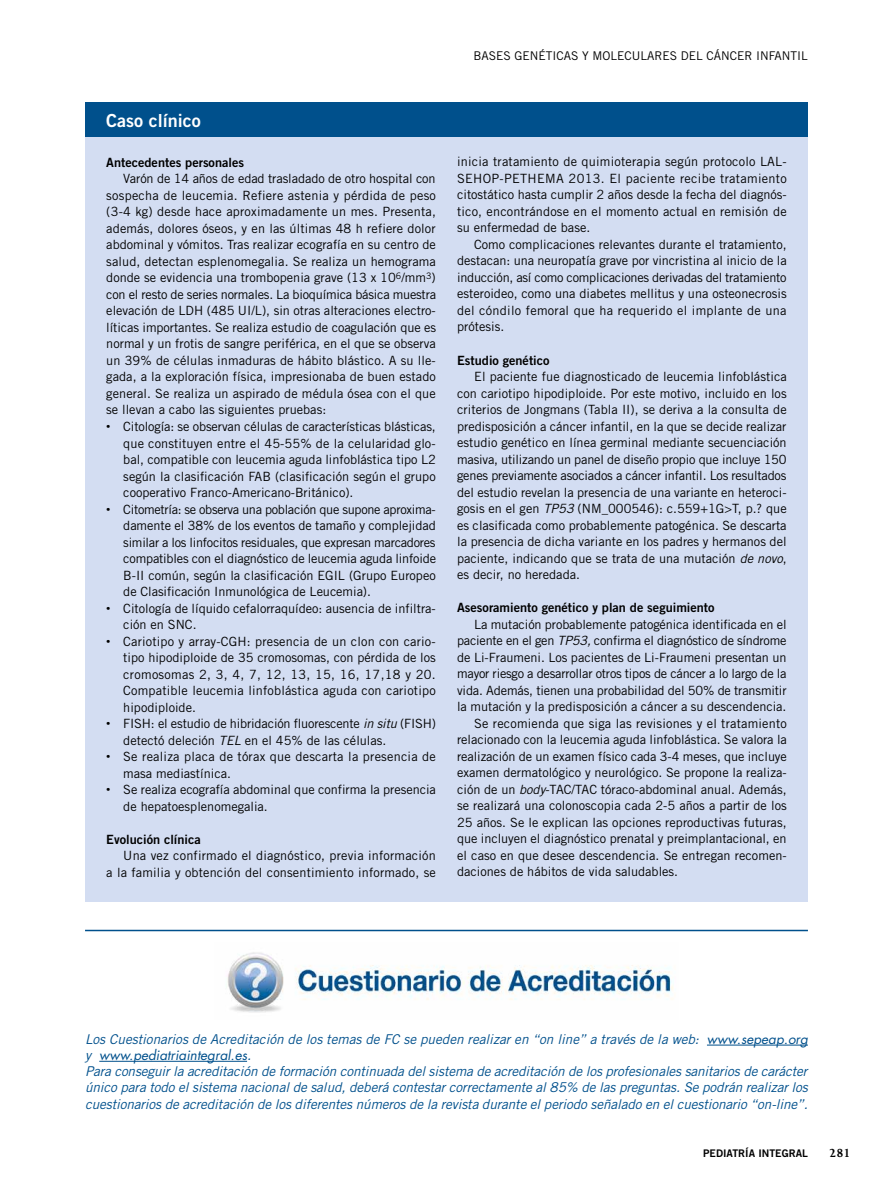
<style>
.page{position:relative;width:893px;height:1191px;background:#fff}
.page>*{position:absolute;margin:0;border:0;box-sizing:border-box;transform-origin:0 0}
.t1{font:18px "Trade Gothic Bold Two";color:#fff}
.t2{font:italic 13.5px/16.2px "Trade Gothic";color:#00508c;text-align:justify}
.t3{font:italic 13.5px "Futura";color:#00508c}
.t4{font:700 13.5px "Joanna MT Std";color:#000}
.t5{font:12.75px/16.5px "Trade Gothic";color:#000;text-align:justify}
.t6{font:12.75px "Trade Gothic Bold Two";color:#000}
.t7{font:12.75px "Trade Gothic";letter-spacing:-.02em;color:#000}
.t8{font:12px "Trade Gothic";color:#000}
.t9{font:10.5px "Trade Gothic Bold Two";color:#000}
.s1{font-family:"Adobe Caslon Pro"}
.s2{font-style:italic}
.s3{font-family:"Futura"}
.s4{font-family:"Trade Gothic"}
</style>
<div class="page">
<div style="left:85px;top:134px;width:723px;height:767px;background:#d3ddf2"></div>
<div style="left:85px;top:103px;width:723px;height:34px;background:#00508c"></div>
<hr style="left:707px;top:1044px;width:101px;height:1px;background:#00508c">
<hr style="left:99px;top:1061px;width:148px;height:1px;background:#00508c">
<img style="left:227px;top:952px;width:446px;height:61px">
<hr style="left:85px;top:929px;width:723px;height:2px;background:#00508c">
<h1 class="t1" style="left:106px;top:110px;width:96px">Caso clínico</h1>
<p class="t6" style="left:106px;top:154px;width:139px">Antecedentes personales</p>
<p class="t5" style="left:106px;top:170px;width:331px;text-indent:17px">Varón de 14 años de edad trasladado de otro hospital con sospecha de leucemia. Refiere astenia y pérdida de peso (3-4 kg) desde hace aproximadamente un mes. Presenta, además, dolores óseos, y en las últimas 48 h refiere dolor abdominal y vómitos. Tras realizar ecografía en su centro de salud, detectan esplenomegalia. Se realiza un hemograma donde se evidencia una trombopenia grave (13 x 10<sup>6</sup>/mm<sup>3</sup>) con el resto de series normales. La bioquímica básica muestra elevación de LDH (485 UI/L), sin otras alteraciones electro&shy;líticas importantes. Se realiza estudio de coagulación que es normal y un frotis de sangre periférica, en el que se observa un 39% de células inmaduras de hábito blástico. A su lle&shy;gada, a la exploración física, impresionaba de buen estado general. Se realiza un aspirado de médula ósea con el que se llevan a cabo las siguientes pruebas:</p>
<p class="t5" style="left:123px;top:418px;width:314px;text-indent:-17px"><span class="s1">•</span> Citología: se observan células de características blásticas, que constituyen entre el 45-55% de la celularidad glo&shy;bal, compatible con leucemia aguda linfoblástica tipo L2 según la clasificación FAB (clasificación según el grupo cooperativo Franco-Americano-Británico).</p>
<p class="t5" style="left:123px;top:500px;width:314px;text-indent:-17px"><span class="s1">•</span> Citometría: se observa una población que supone aproxima&shy;damente el 38% de los eventos de tamaño y complejidad similar a los linfocitos residuales, que expresan marcadores compatibles con el diagnóstico de leucemia aguda linfoide B-II común, según la clasificación EGIL (Grupo Europeo de Clasificación Inmunológica de Leucemia).</p>
<p class="t5" style="left:123px;top:599px;width:314px;text-indent:-17px"><span class="s1">•</span> Citología de líquido cefalorraquídeo: ausencia de infiltra&shy;ción en SNC.</p>
<p class="t5" style="left:123px;top:632px;width:314px;text-indent:-17px"><span class="s1">•</span> Cariotipo y array-CGH: presencia de un clon con cario&shy;tipo hipodiploide de 35 cromosomas, con pérdida de los cromosomas 2, 3, 4, 7, 12, 13, 15, 16, 17,18 y 20.<br>Compatible leucemia linfoblástica aguda con cariotipo hipodiploide.</p>
<p class="t5" style="left:123px;top:715px;width:314px;text-indent:-17px"><span class="s1">•</span> FISH: el estudio de hibridación fluorescente <span class="s2">in situ</span> (FISH) detectó deleción <span class="s2">TEL</span> en el 45% de las células.</p>
<p class="t5" style="left:123px;top:748px;width:314px;text-indent:-17px"><span class="s1">•</span> Se realiza placa de tórax que descarta la presencia de masa mediastínica.</p>
<p class="t5" style="left:123px;top:781px;width:314px;text-indent:-17px"><span class="s1">•</span> Se realiza ecografía abdominal que confirma la presencia de hepatoesplenomegalia.</p>
<p class="t6" style="left:106px;top:831px;width:96px">Evolución clínica</p>
<p class="t5" style="left:106px;top:847px;width:331px;text-align:right">Una vez confirmado el diagnóstico, previa información<br>a la familia y obtención del consentimiento informado, se</p>
<p class="t8" style="left:473px;top:49px;width:336px">Bases genéticas y moleculares del cáncer infantil</p>
<p class="t5" style="left:457px;top:153px;width:331px">inicia tratamiento de quimioterapia según protocolo LAL-SEHOP-PETHEMA 2013. El paciente recibe tratamiento citostático hasta cumplir 2 años desde la fecha del diagnós&shy;tico, encontrándose en el momento actual en remisión de su enfermedad de base.</p>
<p class="t5" style="left:457px;top:236px;width:331px;text-indent:17px">Como complicaciones relevantes durante el tratamiento, destacan: una neuropatía grave por vincristina al inicio de la inducción, así como complicaciones derivadas del tratamiento esteroideo, como una diabetes mellitus y una osteonecrosis del cóndilo femoral que ha requerido el implante de una prótesis.</p>
<p class="t6" style="left:457px;top:352px;width:94px">Estudio genético</p>
<p class="t5" style="left:457px;top:368px;width:331px;text-indent:17px">El paciente fue diagnosticado de leucemia linfoblástica con cariotipo hipodiploide. Por este motivo, incluido en los criterios de Jongmans (Tabla II), se deriva a la consulta de predisposición a cáncer infantil, en la que se decide realizar estudio genético en línea germinal mediante secuenciación masiva, utilizando un panel de diseño propio que incluye 150 genes previamente asociados a cáncer infantil. Los resultados del estudio revelan la presencia de una variante en heteroci&shy;gosis en el gen <span class="s2">TP53</span> (NM_000546): c.559+1G&gt;T, p.? que es clasificada como probablemente patogénica. Se descarta la presencia de dicha variante en los padres y hermanos del paciente, indicando que se trata de una mutación <span class="s2">de novo</span>, es decir, no heredada.</p>
<p class="t6" style="left:457px;top:600px;width:259px">Asesoramiento genético y plan de seguimiento</p>
<p class="t5" style="left:474px;top:616px;width:314px">La mutación probablemente patogénica identificada en el</p>
<p class="t7" style="left:457px;top:633px;width:331px">paciente en el gen <span class="s2">TP53,</span> confirma el diagnóstico de síndrome</p>
<p class="t5" style="left:457px;top:649px;width:331px">de Li-Fraumeni. Los pacientes de Li-Fraumeni presentan un</p>
<p class="t5" style="left:457px;top:665px;width:331px">mayor riesgo a desarrollar otros tipos de cáncer a lo largo de la</p>
<p class="t5" style="left:457px;top:682px;width:331px">vida. Además, tienen una probabilidad del 50% de transmitir</p>
<p class="t5" style="left:457px;top:698px;width:331px">la mutación y la predisposición a cáncer a su descendencia.</p>
<p class="t5" style="left:474px;top:715px;width:314px">Se recomienda que siga las revisiones y el tratamiento</p>
<p class="t5" style="left:457px;top:731px;width:331px">relacionado con la leucemia aguda linfoblástica. Se valora la</p>
<p class="t5" style="left:457px;top:748px;width:331px">realización de un examen físico cada 3-4 meses, que incluye</p>
<p class="t5" style="left:457px;top:764px;width:331px">examen dermatológico y neurológico. Se propone la realiza-</p>
<p class="t5" style="left:457px;top:781px;width:331px">ción de un <span class="s2">body</span>-TAC/TAC tóraco-abdominal anual. Además,</p>
<p class="t5" style="left:457px;top:797px;width:331px">se realizará una colonoscopia cada 2-5 años a partir de los</p>
<p class="t5" style="left:457px;top:814px;width:331px">25 años. Se le explican las opciones reproductivas futuras,</p>
<p class="t5" style="left:457px;top:830px;width:331px">que incluyen el diagnóstico prenatal y preimplantacional, en</p>
<p class="t5" style="left:457px;top:847px;width:331px">el caso en que desee descendencia. Se entregan recomen-</p>
<p class="t5" style="left:457px;top:863px;width:222px">daciones de hábitos de vida saludables.</p>
<p class="t2" style="left:85px;top:1030px;width:724px">Los Cuestionarios de Acreditación de los temas de FC se pueden realizar en “on line” a través de la web: <span class="s3">www.sepeap.org</span></p>
<p class="t3" style="left:85px;top:1046px;width:168px"><span class="s4">y</span> www.pediatriaintegral.es<span class="s4">.</span></p>
<p class="t2" style="left:85px;top:1063px;width:724px">Para conseguir la acreditación de formación continuada del sistema de acreditación de los profesionales sanitarios de carácter único para todo el sistema nacional de salud, deberá contestar correctamente al 85% de las preguntas. Se podrán realizar los cuestionarios de acreditación de los diferentes números de la revista durante el periodo señalado en el cuestionario “on-line”.</p>
<p class="t9" style="left:703px;top:1146px;width:106px">PEDIATRÍA INTEGRAL</p>
<p class="t4" style="left:829px;top:1145px;width:23px">281</p>
</div>
